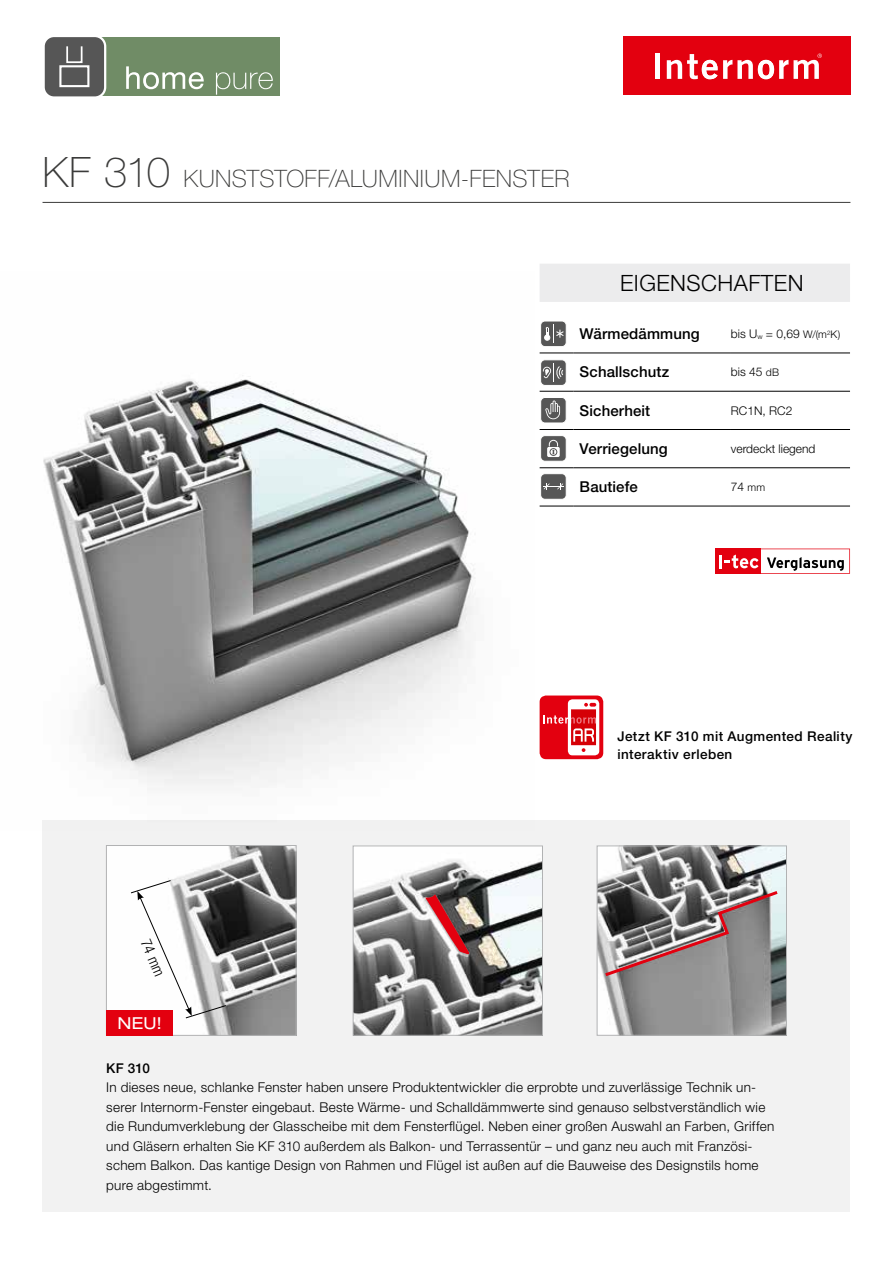
<style>
.page{position:relative;width:893px;height:1263px;background:#fff}
.page>*{position:absolute;margin:0;border:0;box-sizing:border-box;transform-origin:0 0}
.t1{font:100 24px "Helvetica Neue LT Pro";letter-spacing:.015em;color:#3b3b3a}
.t2{font:300 22.5px "Helvetica Neue LT Pro";letter-spacing:.02em;color:#000}
.t3{font:expanded 16.5px "Helvetica Neue LT Pro";color:#fff}
.t4{font:500 15px "Helvetica Neue LT Pro";letter-spacing:.01em;color:#000}
.t5{font:300 condensed 15px "Helvetica Neue LT Pro";color:#000}
.t6{font:300 13.5px/19.5px "Helvetica Neue LT Pro";letter-spacing:.02em;color:#000}
.t7{font:500 13.5px/18px "Helvetica Neue LT Pro";letter-spacing:.03em;color:#000}
.t8{font:300 12px "Helvetica Neue LT Pro";color:#000}
.s1{font-size:42px}
.s2{font-size:10.5px}
</style>
<div class="page">
<div style="left:623px;top:37px;width:227px;height:58px;background:#e3000f"></div>
<hr style="left:655px;top:53px;width:4px;height:26px;background:#fff">
<svg style="left:667px;top:54px;width:50px;height:25px"></svg>
<svg style="left:723px;top:54px;width:99px;height:25px"></svg>
<div style="left:43px;top:821px;width:807px;height:391px;background:#f2f2f2"></div>
<div style="left:63px;top:38px;width:217px;height:58px;background:#708c66"></div>
<div style="left:44px;top:36px;width:61px;height:62px;background:#565656;border-radius:10px"></div>
<div style="left:43px;top:35px;width:63px;height:64px;border:2px solid #fff;border-radius:10px"></div>
<div style="left:59px;top:65px;width:30px;height:22px;border:2px solid #fff"></div>
<div style="left:66px;top:45px;width:17px;height:18px;border:2px solid #fff"></div>
<svg style="left:126px;top:66px;width:147px;height:29px"></svg>
<img style="left:42px;top:375px;width:492px;height:455px">
<div style="left:540px;top:695px;width:63px;height:64px;background:#e3000f;border-radius:6px"></div>
<svg style="left:543px;top:699px;width:56px;height:56px"></svg>
<div style="left:715px;top:549px;width:46px;height:25px;background:#e3000f"></div>
<svg style="left:719px;top:549px;width:131px;height:25px"></svg>
<div style="left:540px;top:264px;width:310px;height:38px;background:#ececed"></div>
<hr style="left:540px;top:353px;width:34px;height:1px;background:#000">
<hr style="left:574px;top:353px;width:157px;height:1px;background:#000">
<hr style="left:731px;top:353px;width:119px;height:1px;background:#000">
<hr style="left:540px;top:391px;width:34px;height:1px;background:#000">
<hr style="left:574px;top:391px;width:157px;height:1px;background:#000">
<hr style="left:731px;top:391px;width:119px;height:1px;background:#000">
<hr style="left:540px;top:429px;width:34px;height:1px;background:#000">
<hr style="left:574px;top:429px;width:157px;height:1px;background:#000">
<hr style="left:731px;top:429px;width:119px;height:1px;background:#000">
<hr style="left:540px;top:467px;width:34px;height:1px;background:#000">
<hr style="left:574px;top:467px;width:157px;height:1px;background:#000">
<hr style="left:731px;top:467px;width:119px;height:1px;background:#000">
<hr style="left:540px;top:506px;width:34px;height:1px;background:#000">
<hr style="left:574px;top:506px;width:157px;height:1px;background:#000">
<hr style="left:731px;top:506px;width:119px;height:1px;background:#000">
<div style="left:540px;top:396px;width:27px;height:28px;border:2px solid #fff;border-radius:4px"></div>
<div style="left:541px;top:397px;width:25px;height:26px;background:#565656;border-radius:4px"></div>
<div style="left:540px;top:397px;width:26px;height:26px;border:1px solid #fff;border-radius:4px"></div>
<svg style="left:545px;top:400px;width:15px;height:19px"></svg>
<div style="left:540px;top:359px;width:27px;height:27px;border:2px solid #fff;border-radius:4px"></div>
<div style="left:541px;top:360px;width:25px;height:25px;background:#565656;border-radius:4px"></div>
<div style="left:540px;top:360px;width:26px;height:26px;border:1px solid #fff;border-radius:4px"></div>
<svg style="left:543px;top:363px;width:20px;height:19px"></svg>
<div style="left:540px;top:435px;width:27px;height:27px;border:2px solid #fff;border-radius:4px"></div>
<div style="left:541px;top:436px;width:25px;height:25px;background:#565656;border-radius:4px"></div>
<div style="left:540px;top:435px;width:26px;height:26px;border:1px solid #fff;border-radius:4px"></div>
<svg style="left:547px;top:440px;width:13px;height:17px"></svg>
<div style="left:550px;top:448px;width:7px;height:8px;border:1px solid #565656;border-radius:50%"></div>
<div style="left:540px;top:320px;width:27px;height:28px;border:2px solid #fff;border-radius:4px"></div>
<div style="left:541px;top:321px;width:25px;height:26px;background:#565656;border-radius:4px"></div>
<div style="left:540px;top:321px;width:26px;height:26px;border:1px solid #fff;border-radius:4px"></div>
<svg style="left:544px;top:324px;width:20px;height:19px"></svg>
<div style="left:540px;top:473px;width:27px;height:27px;border:2px solid #fff;border-radius:4px"></div>
<div style="left:541px;top:474px;width:25px;height:25px;background:#565656;border-radius:4px"></div>
<div style="left:540px;top:473px;width:26px;height:26px;border:1px solid #fff;border-radius:4px"></div>
<svg style="left:543px;top:483px;width:21px;height:6px"></svg>
<img style="left:599px;top:848px;width:186px;height:185px">
<div style="left:597px;top:846px;width:190px;height:189px;border:1px solid #b1b2b3"></div>
<svg style="left:602px;top:888px;width:179px;height:90px;background:#8a8283"></svg>
<img style="left:355px;top:848px;width:186px;height:185px">
<div style="left:353px;top:846px;width:190px;height:189px;border:1px solid #b1b2b3"></div>
<svg style="left:425px;top:894px;width:44px;height:60px;background:#9d696a"></svg>
<img style="left:108px;top:847px;width:186px;height:186px">
<div style="left:106px;top:845px;width:190px;height:190px;border:1px solid #b1b2b3"></div>
<svg style="left:131px;top:880px;width:95px;height:138px"></svg>
<div style="left:106px;top:1010px;width:67px;height:25px;background:#e3000f"></div>
<hr style="left:43px;top:202px;width:807px;height:1px;background:#3b3b3a">
<h1 class="t1" style="left:43px;top:165px;width:528px"><span class="s1">KF 310</span> KUNSTSTOFF/ALUMINIUM-FENSTER</h1>
<h2 class="t2" style="left:620px;top:269px;width:185px">EIGENSCHAFTEN</h2>
<p class="t4" style="left:580px;top:325px;width:122px">Wärmedämmung</p>
<p class="t8" style="left:731px;top:326px;width:111px">bis U<sub>w</sub> = 0,69 <span class="s2">W/(m</span><sup>2</sup><span class="s2">K)</span></p>
<p class="t4" style="left:580px;top:363px;width:91px">Schallschutz</p>
<p class="t8" style="left:731px;top:365px;width:50px">bis 45 <span class="s2">dB</span></p>
<p class="t4" style="left:580px;top:401px;width:72px">Sicherheit</p>
<p class="t8" style="left:731px;top:403px;width:63px">RC1N, RC2</p>
<p class="t4" style="left:580px;top:440px;width:90px">Verriegelung</p>
<p class="t8" style="left:731px;top:441px;width:86px">verdeckt liegend</p>
<p class="t4" style="left:580px;top:478px;width:60px">Bautiefe</p>
<p class="t8" style="left:731px;top:480px;width:36px">74 <span class="s2">mm</span></p>
<p class="t7" style="left:617px;top:727px;width:237px">Jetzt KF 310 mit Augmented Reality interaktiv erleben</p>
<p class="t5" style="left:153px;top:937px;width:40px;rotate:67deg">74 mm</p>
<p class="t3" style="left:118px;top:1012px;width:46px">NEU!</p>
<p class="t7" style="left:106px;top:1059px;width:45px">KF 310</p>
<p class="t6" style="left:106px;top:1077px;width:669px">In dieses neue, schlanke Fenster haben unsere Produktentwickler die erprobte und zuverlässige Technik un&shy;serer Internorm-Fenster eingebaut. Beste Wärme- und Schalldämmwerte sind genauso selbstverständlich wie die Rundumverklebung der Glasscheibe mit dem Fensterflügel. Neben einer großen Auswahl an Farben, Griffen und Gläsern erhalten Sie KF 310 außerdem als Balkon- und Terrassentür – und ganz neu auch mit Französi&shy;schem Balkon. Das kantige Design von Rahmen und Flügel ist außen auf die Bauweise des Designstils home pure abgestimmt.</p>
</div>
